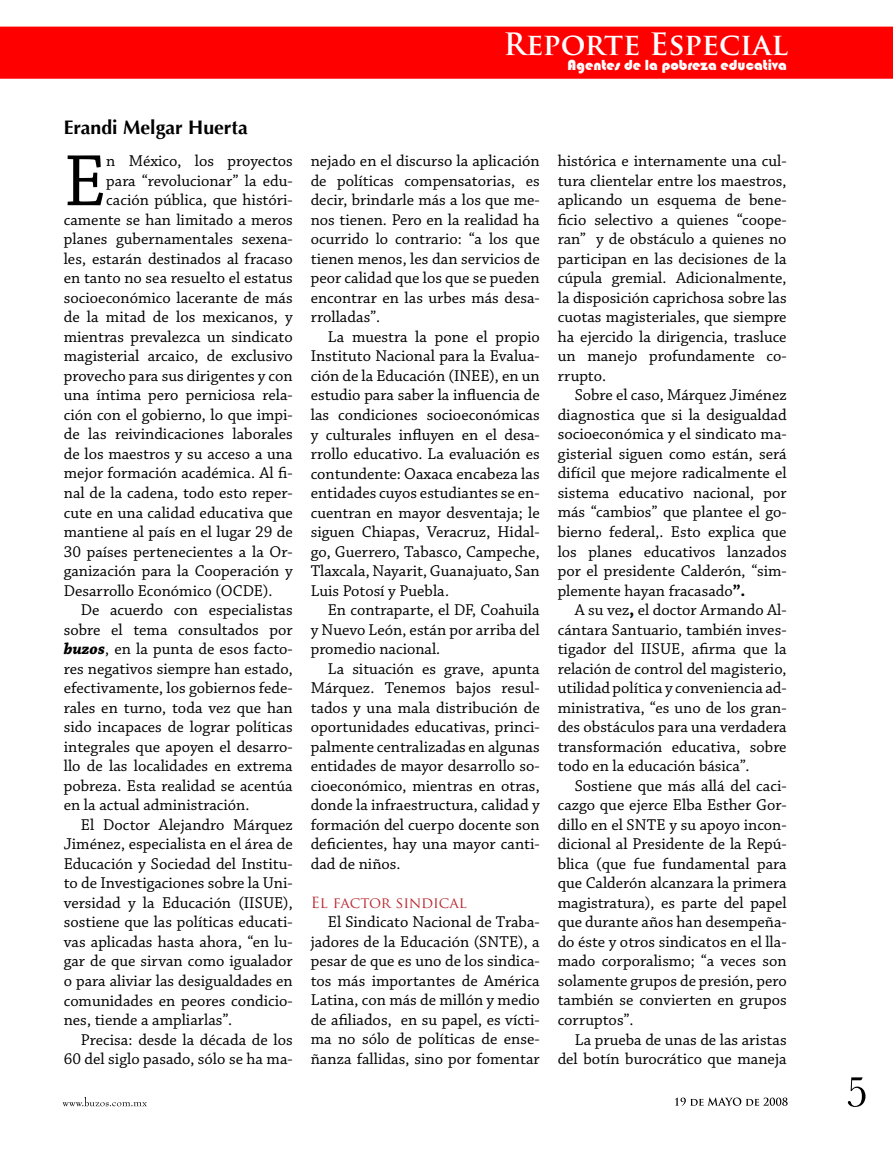
<style>
.page{position:relative;width:893px;height:1149px;background:#fff}
.page>*{position:absolute;margin:0;border:0;box-sizing:border-box;transform-origin:0 0}
.t1{font:76.5px "Chaparral Pro";color:#000}
.t2{font:700 30px "Trajan Pro";color:#fff}
.t3{font:700 19.5px "Optima";color:#000}
.t4{font:16.5px/19.5px "Chaparral Pro";color:#000;text-align:justify}
.t5{font:15px "Bauhaus 93";color:#fff}
.t6{font:15px "Trajan Pro";letter-spacing:-.015em;color:#b8292f}
.s1{font-weight:700;font-style:italic}
.s2{font-weight:700}
</style>
<div class="page">
<svg style="left:848px;top:1077px;width:17px;height:29px"></svg>
<svg style="left:675px;top:1097px;width:113px;height:8px"></svg>
<svg style="left:62px;top:1097px;width:85px;height:9px"></svg>
<div style="left:0;top:27px;width:893px;height:52px;background:#f00"></div>
<h2 class="t2" style="left:504px;top:25px;width:286px">Reporte Especial</h2>
<p class="t5" style="left:568px;top:57px;width:221px">Agentes de la pobreza educativa</p>
<p class="t3" style="left:64px;top:116px;width:185px">Erandi Melgar Huerta</p>
<h1 class="t1" style="left:64px;top:138px;width:44px">E</h1>
<p class="t4" style="left:106px;top:152px;width:188px">n México, los proyectos</p>
<p class="t4" style="left:106px;top:171px;width:188px">para “revolucionar” la edu-</p>
<p class="t4" style="left:106px;top:191px;width:188px">cación pública, que históri-</p>
<p class="t4" style="left:64px;top:210px;width:230px">camente se han limitado a meros</p>
<p class="t4" style="left:64px;top:230px;width:230px">planes gubernamentales sexena-</p>
<p class="t4" style="left:64px;top:249px;width:230px">les, estarán destinados al fracaso</p>
<p class="t4" style="left:64px;top:269px;width:230px">en tanto no sea resuelto el estatus</p>
<p class="t4" style="left:64px;top:288px;width:230px">socioeconómico lacerante de más</p>
<p class="t4" style="left:64px;top:308px;width:230px">de la mitad de los mexicanos, y</p>
<p class="t4" style="left:64px;top:327px;width:230px">mientras prevalezca un sindicato</p>
<p class="t4" style="left:64px;top:347px;width:230px">magisterial arcaico, de exclusivo</p>
<p class="t4" style="left:64px;top:366px;width:230px">provecho para sus dirigentes y con</p>
<p class="t4" style="left:64px;top:386px;width:230px">una íntima pero perniciosa rela-</p>
<p class="t4" style="left:64px;top:405px;width:230px">ción con el gobierno, lo que impi-</p>
<p class="t4" style="left:64px;top:425px;width:230px">de las reivindicaciones laborales</p>
<p class="t4" style="left:64px;top:444px;width:230px">de los maestros y su acceso a una</p>
<p class="t4" style="left:64px;top:464px;width:230px">mejor formación académica. Al fi-</p>
<p class="t4" style="left:64px;top:483px;width:230px">nal de la cadena, todo esto reper-</p>
<p class="t4" style="left:64px;top:503px;width:230px">cute en una calidad educativa que</p>
<p class="t4" style="left:64px;top:522px;width:230px">mantiene al país en el lugar 29 de</p>
<p class="t4" style="left:64px;top:542px;width:230px">30 países pertenecientes a la Or-</p>
<p class="t4" style="left:64px;top:561px;width:230px">ganización para la Cooperación y</p>
<p class="t4" style="left:64px;top:581px;width:210px">Desarrollo Económico (OCDE).</p>
<p class="t4" style="left:81px;top:600px;width:213px">De acuerdo con especialistas</p>
<p class="t4" style="left:64px;top:620px;width:230px">sobre el tema consultados por</p>
<p class="t4" style="left:64px;top:639px;width:230px"><span class="s1">buzos</span>, en la punta de esos facto-</p>
<p class="t4" style="left:64px;top:659px;width:230px">res negativos siempre han estado,</p>
<p class="t4" style="left:64px;top:678px;width:230px">efectivamente, los gobiernos fede-</p>
<p class="t4" style="left:64px;top:698px;width:230px">rales en turno, toda vez que han</p>
<p class="t4" style="left:64px;top:717px;width:230px">sido incapaces de lograr políticas</p>
<p class="t4" style="left:64px;top:737px;width:230px">integrales que apoyen el desarro-</p>
<p class="t4" style="left:64px;top:756px;width:230px">llo de las localidades en extrema</p>
<p class="t4" style="left:64px;top:776px;width:230px">pobreza. Esta realidad se acentúa</p>
<p class="t4" style="left:64px;top:795px;width:187px">en la actual administración.</p>
<p class="t4" style="left:81px;top:815px;width:213px">El Doctor Alejandro Márquez</p>
<p class="t4" style="left:64px;top:834px;width:230px">Jiménez, especialista en el área de</p>
<p class="t4" style="left:64px;top:854px;width:230px">Educación y Sociedad del Institu-</p>
<p class="t4" style="left:64px;top:873px;width:230px">to de Investigaciones sobre la Uni-</p>
<p class="t4" style="left:64px;top:893px;width:230px">versidad y la Educación (IISUE),</p>
<p class="t4" style="left:64px;top:912px;width:230px">sostiene que las políticas educati-</p>
<p class="t4" style="left:64px;top:932px;width:230px">vas aplicadas hasta ahora, “en lu-</p>
<p class="t4" style="left:64px;top:951px;width:230px">gar de que sirvan como igualador</p>
<p class="t4" style="left:64px;top:971px;width:230px">o para aliviar las desigualdades en</p>
<p class="t4" style="left:64px;top:990px;width:230px">comunidades en peores condicio-</p>
<p class="t4" style="left:64px;top:1010px;width:170px">nes, tiende a ampliarlas”.</p>
<p class="t4" style="left:81px;top:1029px;width:213px">Precisa: desde la década de los</p>
<p class="t4" style="left:64px;top:1049px;width:230px">60 del siglo pasado, sólo se ha ma-</p>
<p class="t4" style="left:311px;top:152px;width:230px">nejado en el discurso la aplicación de políticas compensatorias, es decir, brindarle más a los que me&shy;nos tienen. Pero en la realidad ha ocurrido lo contrario: “a los que tienen menos, les dan servicios de peor calidad que los que se pueden encontrar en las urbes más desa&shy;rrolladas”.</p>
<p class="t4" style="left:311px;top:327px;width:230px;text-indent:17px">La muestra la pone el propio Instituto Nacional para la Evalua&shy;ción de la Educación (INEE), en un estudio para saber la influencia de las condiciones socioeconómicas y culturales influyen en el desa&shy;rrollo educativo. La evaluación es contundente: Oaxaca encabeza las entidades cuyos estudiantes se en&shy;cuentran en mayor desventaja; le siguen Chiapas, Veracruz, Hidal&shy;go, Guerrero, Tabasco, Campeche, Tlaxcala, Nayarit, Guanajuato, San Luis Potosí y Puebla.</p>
<p class="t4" style="left:311px;top:600px;width:230px;text-indent:17px">En contraparte, el DF, Coahuila y Nuevo León, están por arriba del promedio nacional.</p>
<p class="t4" style="left:311px;top:659px;width:230px;text-indent:17px">La situación es grave, apunta Márquez. Tenemos bajos resul&shy;tados y una mala distribución de oportunidades educativas, princi&shy;palmente centralizadas en algunas entidades de mayor desarrollo so&shy;cioeconómico, mientras en otras, donde la infraestructura, calidad y formación del cuerpo docente son deficientes, hay una mayor canti&shy;dad de niños.</p>
<p class="t6" style="left:311px;top:892px;width:157px">El factor sindical</p>
<p class="t4" style="left:311px;top:912px;width:230px;text-indent:17px">El Sindicato Nacional de Traba&shy;jadores de la Educación (SNTE), a pesar de que es uno de los sindica&shy;tos más importantes de América Latina, con más de millón y medio de afiliados, en su papel, es vícti&shy;ma no sólo de políticas de ense&shy;ñanza fallidas, sino por fomentar</p>
<p class="t4" style="left:558px;top:152px;width:230px">histórica e internamente una cul&shy;tura clientelar entre los maestros, aplicando un esquema de bene&shy;ficio selectivo a quienes “coope&shy;ran” y de obstáculo a quienes no participan en las decisiones de la cúpula gremial. Adicionalmente, la disposición caprichosa sobre las cuotas magisteriales, que siempre ha ejercido la dirigencia, trasluce un manejo profundamente co&shy;rrupto.</p>
<p class="t4" style="left:558px;top:386px;width:230px;text-indent:17px">Sobre el caso, Márquez Jiménez diagnostica que si la desigualdad socioeconómica y el sindicato ma&shy;gisterial siguen como están, será difícil que mejore radicalmente el sistema educativo nacional, por más “cambios” que plantee el go&shy;bierno federal,. Esto explica que los planes educativos lanzados por el presidente Calderón, “sim&shy;plemente hayan fracasado<span class="s2">”.</span></p>
<p class="t4" style="left:558px;top:600px;width:230px;text-indent:17px">A su vez<span class="s2">,</span> el doctor Armando Al&shy;cántara Santuario, también inves&shy;tigador del IISUE, afirma que la relación de control del magisterio, utilidad política y conveniencia ad&shy;ministrativa, “es uno de los gran&shy;des obstáculos para una verdadera transformación educativa, sobre todo en la educación básica”.</p>
<p class="t4" style="left:558px;top:776px;width:230px;text-indent:17px">Sostiene que más allá del caci&shy;cazgo que ejerce Elba Esther Gor&shy;dillo en el SNTE y su apoyo incon&shy;dicional al Presidente de la Repú&shy;blica (que fue fundamental para que Calderón alcanzara la primera magistratura), es parte del papel que durante años han desempeña&shy;do éste y otros sindicatos en el lla&shy;mado corporalismo; “a veces son solamente grupos de presión, pero también se convierten en grupos corruptos”.</p>
<p class="t4" style="left:558px;top:1029px;width:230px;text-align:right">La prueba de unas de las aristas del botín burocrático que maneja</p>
</div>
